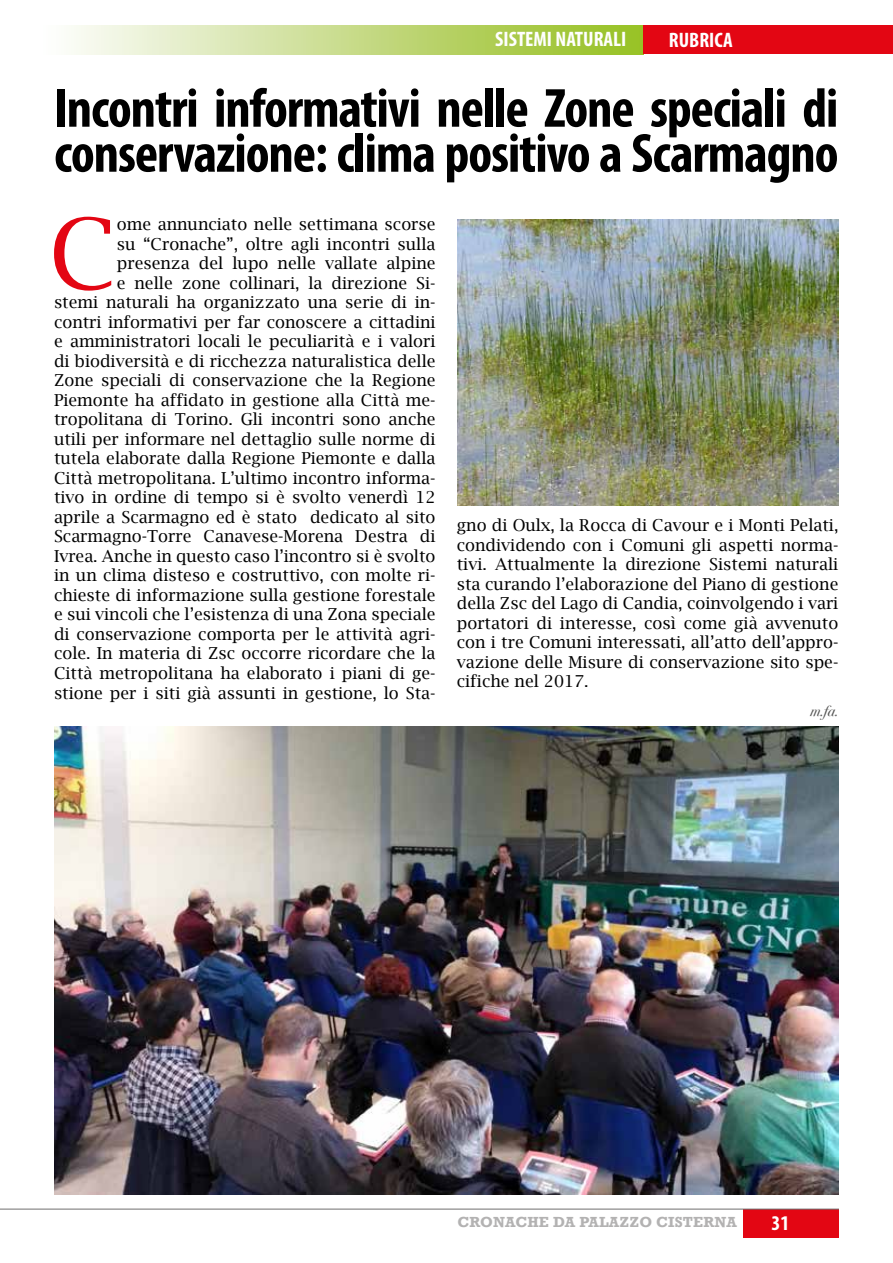
<style>
.page{position:relative;width:893px;height:1263px;background:#fff}
.page>*{position:absolute;margin:0;border:0;box-sizing:border-box;transform-origin:0 0}
.t1{font:97.5px "Lucida Bright";color:#e30613}
.t2{font:700 condensed 55.5px/45px "Myriad Pro";letter-spacing:-.02em;color:#000}
.t3{font:700 condensed 21px "Myriad Pro";color:#fff}
.t4{font:16.5px/19.5px "Lucida Bright";color:#000;text-align:right}
.t5{font:700 15px "Rockwell";letter-spacing:.01em;color:#b3b2b2}
.t6{font:italic 15px "Bodoni Svty Two ITCTT";color:#575756}
</style>
<div class="page">
<div style="left:743px;top:1209px;width:96px;height:28px;background:#e30613"></div>
<hr style="left:0;top:1209px;width:839px;height:1px;background:#706f6f">
<div style="left:0;top:25px;width:643px;height:29px;background:linear-gradient(to right,#fff,#95be1f)"></div>
<div style="left:643px;top:25px;width:250px;height:29px;background:#e30613"></div>
<img style="left:54px;top:727px;width:784px;height:468px">
<img style="left:458px;top:220px;width:381px;height:286px">
<p class="t3" style="left:495px;top:26px;width:133px">SISTEMI NATURALI</p>
<p class="t3" style="left:669px;top:27px;width:65px">RUBRICA</p>
<h2 class="t2" style="left:54px;top:85px;width:786px">Incontri informativi nelle Zone speciali di conservazione: clima positivo a Scarmagno</h2>
<h1 class="t1" style="left:49px;top:198px;width:69px">C</h1>
<p class="t4" style="left:54px;top:215px;width:383px">ome annunciato nelle settimana scorse<br>su “Cronache”, oltre agli incontri sulla presenza del lupo nelle vallate alpine<br>e nelle zone collinari, la direzione Si-<br>stemi naturali ha organizzato una serie di in&shy;contri informativi per far conoscere a cittadini e amministratori locali le peculiarità e i valori di biodiversità e di ricchezza naturalistica delle Zone speciali di conservazione che la Regione Piemonte ha affidato in gestione alla Città me&shy;tropolitana di Torino. Gli incontri sono anche utili per informare nel dettaglio sulle norme di tutela elaborate dalla Regione Piemonte e dalla Città metropolitana. L’ultimo incontro informa&shy;tivo in ordine di tempo si è svolto venerdì 12 aprile a Scarmagno ed è stato dedicato al sito Scarmagno-Torre Canavese-Morena Destra di Ivrea. Anche in questo caso l’incontro si è svolto in un clima disteso e costruttivo, con molte ri&shy;chieste di informazione sulla gestione forestale e sui vincoli che l’esistenza di una Zona speciale di conservazione comporta per le attività agri&shy;cole. In materia di Zsc occorre ricordare che la Città metropolitana ha elaborato i piani di ge&shy;stione per i siti già assunti in gestione, lo Sta-</p>
<p class="t4" style="left:457px;top:516px;width:383px;text-align:justify">gno di Oulx, la Rocca di Cavour e i Monti Pelati, condividendo con i Comuni gli aspetti norma&shy;tivi. Attualmente la direzione Sistemi naturali sta curando l’elaborazione del Piano di gestione della Zsc del Lago di Candia, coinvolgendo i vari portatori di interesse, così come già avvenuto con i tre Comuni interessati, all’atto dell’appro&shy;vazione delle Misure di conservazione sito spe&shy;cifiche nel 2017.</p>
<p class="t6" style="left:810px;top:698px;width:30px">m.fa.</p>
<p class="t5" style="left:458px;top:1213px;width:281px">CRONACHE DA PALAZZO CISTERNA</p>
<p class="t3" style="left:772px;top:1210px;width:19px">31</p>
</div>
